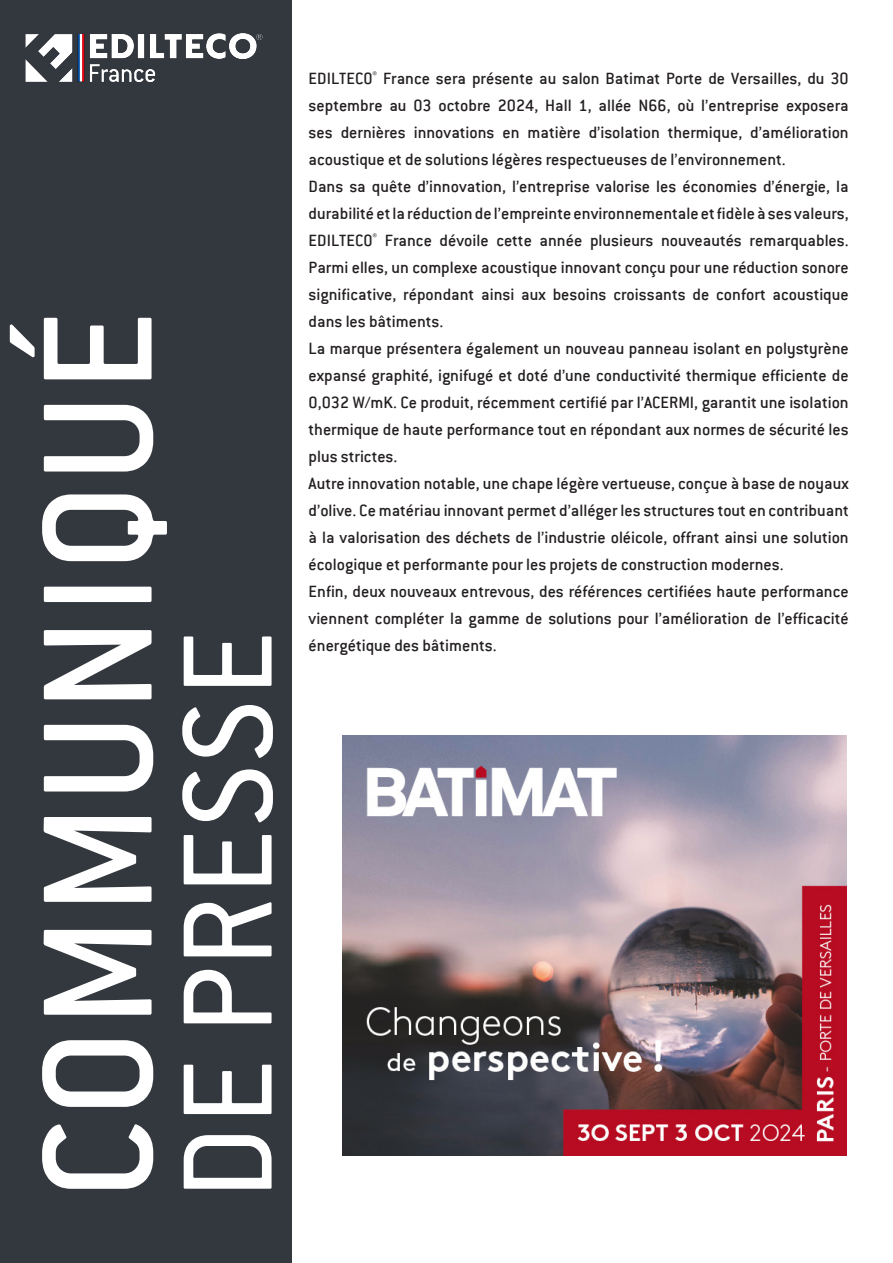
<style>
.page{position:relative;width:893px;height:1263px;background:#fff}
.page>*{position:absolute;margin:0;border:0;box-sizing:border-box;transform-origin:0 0}
.t1{font:500 171px "Conduit ITC";letter-spacing:.015em;color:#fff}
.t2{font:139.5px "Conduit ITC";letter-spacing:.015em;color:#fff}
.t3{font:500 18px/27px "Conduit ITC";color:#231f20;text-align:justify}
</style>
<div class="page">
<div style="left:0;top:0;width:292px;height:1263px;background:#33383f"></div>
<img style="left:25px;top:33px;width:238px;height:49px">
<img style="left:342px;top:735px;width:504px;height:420px">
<h1 class="t1" style="left:2px;top:1199px;width:890px;rotate:-90deg">COMMUNIQUÉ</h1>
<h2 class="t2" style="left:144px;top:1199px;width:569px;rotate:-90deg">DE PRESSE</h2>
<p class="t3" style="left:309px;top:64px;width:542px">EDILTECO<sup>®</sup> France sera présente au salon Batimat Porte de Versailles, du 30 septembre au 03 octobre 2024, Hall 1, allée N66, où l’entreprise exposera ses dernières innovations en matière d’isolation thermique, d’amélioration acoustique et de solutions légères respectueuses de l’environnement.</p>
<p class="t3" style="left:309px;top:172px;width:542px">Dans sa quête d’innovation, l’entreprise valorise les économies d’énergie, la durabilité et la réduction de l’empreinte environnementale et fidèle à ses valeurs, EDILTECO<sup>®</sup> France dévoile cette année plusieurs nouveautés remarquables.<br>Parmi elles, un complexe acoustique innovant conçu pour une réduction sonore significative, répondant ainsi aux besoins croissants de confort acoustique dans les bâtiments.</p>
<p class="t3" style="left:309px;top:334px;width:542px">La marque présentera également un nouveau panneau isolant en polystyrène expansé graphité, ignifugé et doté d’une conductivité thermique efficiente de 0,032 W/mK. Ce produit, récemment certifié par l’ACERMI, garantit une isolation thermique de haute performance tout en répondant aux normes de sécurité les plus strictes.</p>
<p class="t3" style="left:309px;top:469px;width:542px">Autre innovation notable, une chape légère vertueuse, conçue à base de noyaux d’olive. Ce matériau innovant permet d’alléger les structures tout en contribuant à la valorisation des déchets de l’industrie oléicole, offrant ainsi une solution écologique et performante pour les projets de construction modernes.</p>
<p class="t3" style="left:309px;top:577px;width:542px">Enfin, deux nouveaux entrevous, des références certifiées haute performance viennent compléter la gamme de solutions pour l’amélioration de l’efficacité énergétique des bâtiments.</p>
</div>
